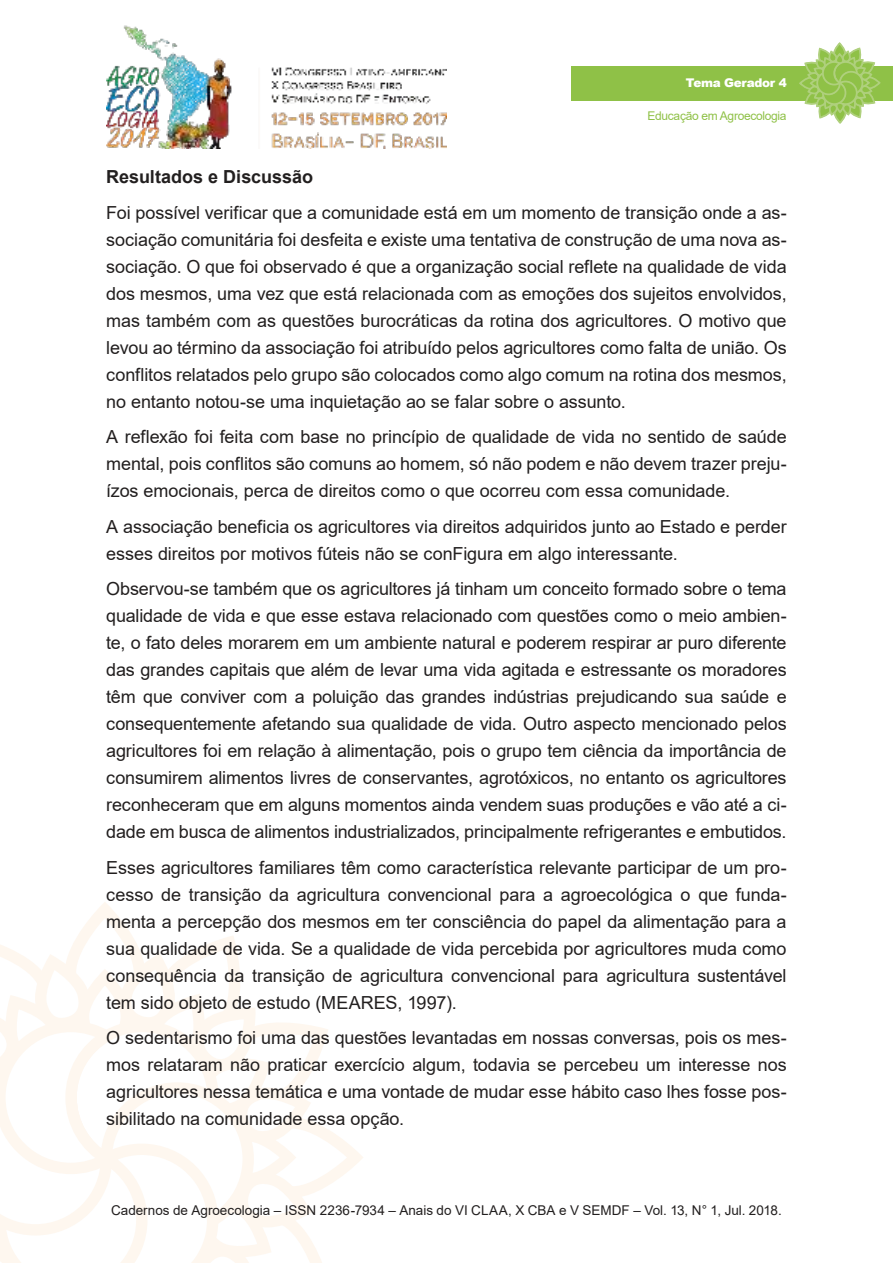
<style>
.page{position:relative;width:893px;height:1263px;background:#fff}
.page>*{position:absolute;margin:0;border:0;box-sizing:border-box;transform-origin:0 0}
.t1{font:18px/27px "Arial";letter-spacing:-.005em;color:#221f1f;text-align:justify}
.t2{font:700 18px "Arial";color:#221f1f}
.t3{font:13.5px "Arial";color:#221f1f}
.t4{font:12px "Arial";letter-spacing:-.025em;color:#8fc147}
.t5{font:900 12px "Arial";letter-spacing:-.025em;color:#fff}
</style>
<div class="page">
<img style="left:106px;top:25px;width:340px;height:124px">
<svg style="left:0;top:910px;width:363px;height:353px"></svg>
<div style="left:571px;top:66px;width:322px;height:34px;background:#8fc147"></div>
<svg style="left:798px;top:43px;width:83px;height:81px"></svg>
<p class="t5" style="left:686px;top:76px;width:102px">Tema Gerador 4</p>
<p class="t4" style="left:647px;top:112px;width:141px">Educação em Agroecologia</p>
<p class="t2" style="left:106px;top:170px;width:208px">Resultados e Discussão</p>
<p class="t1" style="left:106px;top:201px;width:682px">Foi possível verificar que a comunidade está em um momento de transição onde a as&shy;sociação comunitária foi desfeita e existe uma tentativa de construção de uma nova as&shy;sociação. O que foi observado é que a organização social reflete na qualidade de vida dos mesmos, uma vez que está relacionada com as emoções dos sujeitos envolvidos, mas também com as questões burocráticas da rotina dos agricultores. O motivo que levou ao término da associação foi atribuído pelos agricultores como falta de união. Os conflitos relatados pelo grupo são colocados como algo comum na rotina dos mesmos, no entanto notou-se uma inquietação ao se falar sobre o assunto.</p>
<p class="t1" style="left:106px;top:425px;width:682px">A reflexão foi feita com base no princípio de qualidade de vida no sentido de saúde mental, pois conflitos são comuns ao homem, só não podem e não devem trazer preju&shy;ízos emocionais, perca de direitos como o que ocorreu com essa comunidade.</p>
<p class="t1" style="left:106px;top:515px;width:682px">A associação beneficia os agricultores via direitos adquiridos junto ao Estado e perder esses direitos por motivos fúteis não se conFigura em algo interessante.</p>
<p class="t1" style="left:106px;top:577px;width:682px">Observou-se também que os agricultores já tinham um conceito formado sobre o tema qualidade de vida e que esse estava relacionado com questões como o meio ambien&shy;te, o fato deles morarem em um ambiente natural e poderem respirar ar puro diferente das grandes capitais que além de levar uma vida agitada e estressante os moradores têm que conviver com a poluição das grandes indústrias prejudicando sua saúde e consequentemente afetando sua qualidade de vida. Outro aspecto mencionado pelos agricultores foi em relação à alimentação, pois o grupo tem ciência da importância de consumirem alimentos livres de conservantes, agrotóxicos, no entanto os agricultores reconheceram que em alguns momentos ainda vendem suas produções e vão até a ci&shy;dade em busca de alimentos industrializados, principalmente refrigerantes e embutidos.</p>
<p class="t1" style="left:106px;top:856px;width:682px">Esses agricultores familiares têm como característica relevante participar de um pro&shy;cesso de transição da agricultura convencional para a agroecológica o que funda&shy;menta a percepção dos mesmos em ter consciência do papel da alimentação para a sua qualidade de vida. Se a qualidade de vida percebida por agricultores muda como consequência da transição de agricultura convencional para agricultura sustentável tem sido objeto de estudo (MEARES, 1997).</p>
<p class="t1" style="left:106px;top:1026px;width:682px">O sedentarismo foi uma das questões levantadas em nossas conversas, pois os mes&shy;mos relataram não praticar exercício algum, todavia se percebeu um interesse nos agricultores nessa temática e uma vontade de mudar esse hábito caso lhes fosse pos&shy;sibilitado na comunidade essa opção.</p>
<p class="t3" style="left:111px;top:1205px;width:672px">Cadernos de Agroecologia – ISSN 2236-7934 – Anais do VI CLAA, X CBA e V SEMDF – Vol. 13, N° 1, Jul. 2018.</p>
</div>
